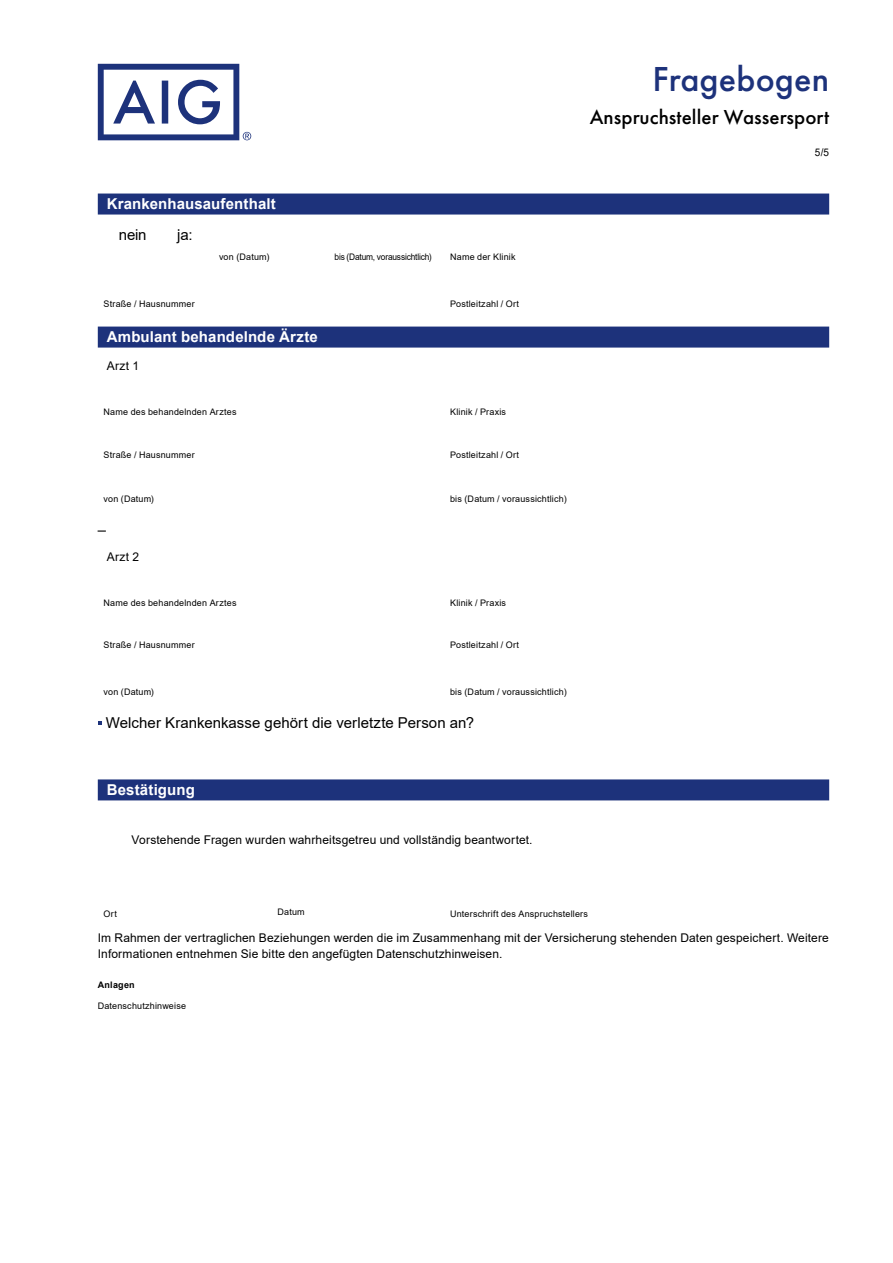
<style>
.page{position:relative;width:893px;height:1263px;background:#fff}
.page>*{position:absolute;margin:0;border:0;box-sizing:border-box;transform-origin:0 0}
.t1{font:500 36px "Futura PT";letter-spacing:.005em;color:#1d327b}
.t2{font:500 21px "Futura PT";letter-spacing:.005em;color:#000}
.t3{font:700 15px "Arial";letter-spacing:.01em;color:#fff}
.t4{font:15px "Arial";letter-spacing:.005em;color:#000}
.t5{font:12px/16.5px "Arial";letter-spacing:.01em;color:#000}
.t6{font:10.5px "Arial";color:#000;scale:.95 1}
.t7{font:9px "Arial";letter-spacing:.02em;color:#000}
.t8{font:9px "Arial";letter-spacing:-.02em;color:#000;scale:.93 1}
.t9{font:700 9px "Arial";letter-spacing:.025em;color:#000}
</style>
<div class="page">
<svg style="left:98px;top:64px;width:153px;height:76px"></svg>
<div style="left:98px;top:194px;width:731px;height:21px;background:#1d327b"></div>
<div style="left:98px;top:327px;width:731px;height:21px;background:#1d327b"></div>
<div style="left:98px;top:779px;width:731px;height:21px;background:#1d327b"></div>
<svg style="left:98px;top:721px;width:4px;height:4px"></svg>
<h3 class="t3" style="left:107px;top:193px;width:171px">Krankenhausaufenthalt</h3>
<h3 class="t4" style="left:119px;top:225px;width:29px">nein</h3>
<h3 class="t4" style="left:177px;top:225px;width:17px">ja:</h3>
<p class="t7" style="left:219px;top:250px;width:52px">von (Datum)</p>
<p class="t8" style="left:335px;top:250px;width:106px">bis (Datum, voraussichtlich)</p>
<p class="t7" style="left:450px;top:250px;width:67px">Name der Klinik</p>
<p class="t7" style="left:104px;top:298px;width:93px">Straße / Hausnummer</p>
<p class="t7" style="left:450px;top:298px;width:71px">Postleitzahl / Ort</p>
<h3 class="t3" style="left:107px;top:326px;width:213px">Ambulant behandelnde Ärzte</h3>
<h3 class="t5" style="left:107px;top:358px;width:34px">Arzt 1</h3>
<p class="t7" style="left:104px;top:405px;width:134px">Name des behandelnden Arztes</p>
<p class="t7" style="left:450px;top:405px;width:58px">Klinik / Praxis</p>
<p class="t7" style="left:104px;top:448px;width:93px">Straße / Hausnummer</p>
<p class="t7" style="left:450px;top:448px;width:71px">Postleitzahl / Ort</p>
<p class="t7" style="left:104px;top:493px;width:52px">von (Datum)</p>
<p class="t7" style="left:450px;top:493px;width:118px">bis (Datum / voraussichtlich)</p>
<h3 class="t4" style="left:98px;top:519px;width:10px">–</h3>
<h3 class="t5" style="left:107px;top:549px;width:34px">Arzt 2</h3>
<p class="t7" style="left:104px;top:596px;width:134px">Name des behandelnden Arztes</p>
<p class="t7" style="left:450px;top:596px;width:58px">Klinik / Praxis</p>
<p class="t7" style="left:104px;top:639px;width:93px">Straße / Hausnummer</p>
<p class="t7" style="left:450px;top:639px;width:71px">Postleitzahl / Ort</p>
<p class="t7" style="left:104px;top:685px;width:52px">von (Datum)</p>
<p class="t7" style="left:450px;top:685px;width:118px">bis (Datum / voraussichtlich)</p>
<h3 class="t4" style="left:106px;top:713px;width:370px">Welcher Krankenkasse gehört die verletzte Person an?</h3>
<h3 class="t3" style="left:107px;top:779px;width:90px">Bestätigung</h3>
<h3 class="t5" style="left:132px;top:832px;width:402px">Vorstehende Fragen wurden wahrheitsgetreu und vollständig beantwortet.</h3>
<h1 class="t1" style="left:653px;top:58px;width:178px">Fragebogen</h1>
<h2 class="t2" style="left:590px;top:105px;width:241px">Anspruchsteller Wassersport</h2>
<p class="t6" style="left:815px;top:145px;width:17px">5/5</p>
<p class="t7" style="left:104px;top:907px;width:15px">Ort</p>
<p class="t7" style="left:278px;top:906px;width:29px">Datum</p>
<p class="t7" style="left:450px;top:907px;width:139px">Unterschrift des Anspruchstellers</p>
<h3 class="t5" style="left:98px;top:929px;width:733px">Im Rahmen der vertraglichen Beziehungen werden die im Zusammenhang mit der Versicherung stehenden Daten gespeichert. Weitere<br>Informationen entnehmen Sie bitte den angefügten Datenschutzhinweisen.</h3>
<p class="t9" style="left:98px;top:979px;width:38px">Anlagen</p>
<p class="t7" style="left:98px;top:1000px;width:90px">Datenschutzhinweise</p>
</div>
